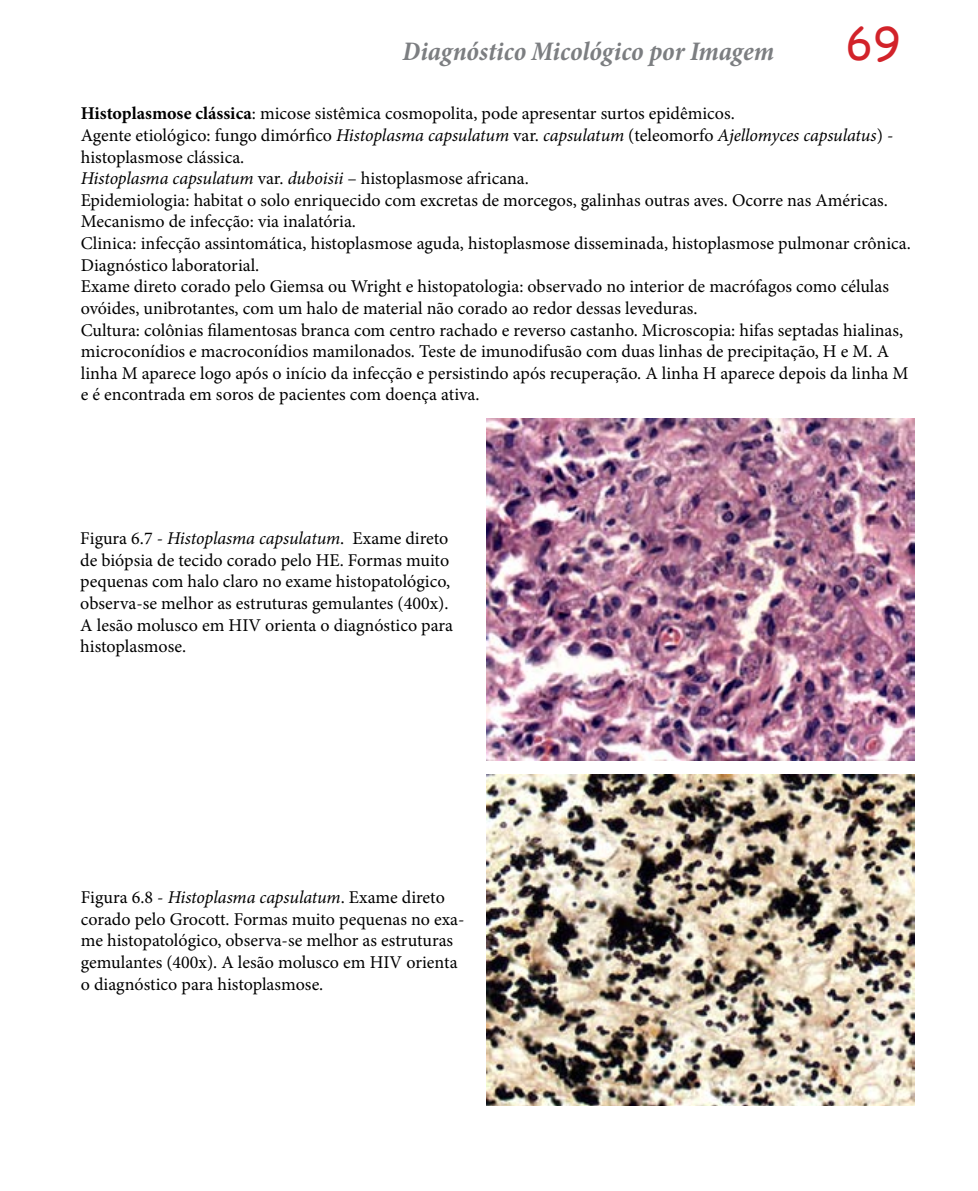
<style>
.page{position:relative;width:978px;height:1191px;background:#fff}
.page>*{position:absolute;margin:0;border:0;box-sizing:border-box;transform-origin:0 0}
.t1{font:45px "Comic Sans MS";color:#d2232a}
.t2{font:italic 700 condensed 27px "Minion Pro";color:#7c7e81}
.t3{font:18px/21.6px "Minion Pro";color:#000}
.s1{font-weight:700}
.s2{font-style:italic}
</style>
<div class="page">
<img style="left:487px;top:419px;width:427px;height:342px">
<img style="left:487px;top:774px;width:427px;height:332px">
<h2 class="t2" style="left:402px;top:33px;width:373px">Diagnóstico Micológico por Imagem</h2>
<h1 class="t1" style="left:846px;top:11px;width:56px">69</h1>
<p class="t3" style="left:81px;top:103px;width:832px"><span class="s1">Histoplasmose clássica</span>: micose sistêmica cosmopolita, pode apresentar surtos epidêmicos.<br>Agente etiológico: fungo dimórfico <span class="s2">Histoplasma capsulatum</span> var. <span class="s2">capsulatum</span> (teleomorfo <span class="s2">Ajellomyces capsulatus</span>) - histoplasmose clássica.<br><span class="s2">Histoplasma capsulatum</span> var. <span class="s2">duboisii</span> – histoplasmose africana.<br>Epidemiologia: habitat o solo enriquecido com excretas de morcegos, galinhas outras aves. Ocorre nas Américas.<br>Mecanismo de infecção: via inalatória.<br>Clinica: infecção assintomática, histoplasmose aguda, histoplasmose disseminada, histoplasmose pulmonar crônica.<br>Diagnóstico laboratorial.<br>Exame direto corado pelo Giemsa ou Wright e histopatologia: observado no interior de macrófagos como células ovóides, unibrotantes, com um halo de material não corado ao redor dessas leveduras.<br>Cultura: colônias filamentosas branca com centro rachado e reverso castanho. Microscopia: hifas septadas hialinas, microconídios e macroconídios mamilonados. Teste de imunodifusão com duas linhas de precipitação, H e M. A linha M aparece logo após o início da infecção e persistindo após recuperação. A linha H aparece depois da linha M e é encontrada em soros de pacientes com doença ativa.</p>
<p class="t3" style="left:80px;top:528px;width:374px">Figura 6.7 - <span class="s2">Histoplasma capsulatum</span>. Exame direto de biópsia de tecido corado pelo HE. Formas muito pequenas com halo claro no exame histopatológico, observa-se melhor as estruturas gemulantes (400x).<br>A lesão molusco em HIV orienta o diagnóstico para histoplasmose.</p>
<p class="t3" style="left:81px;top:886px;width:385px">Figura 6.8 - <span class="s2">Histoplasma capsulatum</span>. Exame direto corado pelo Grocott. Formas muito pequenas no exa&shy;me histopatológico, observa-se melhor as estruturas gemulantes (400x). A lesão molusco em HIV orienta o diagnóstico para histoplasmose.</p>
</div>
